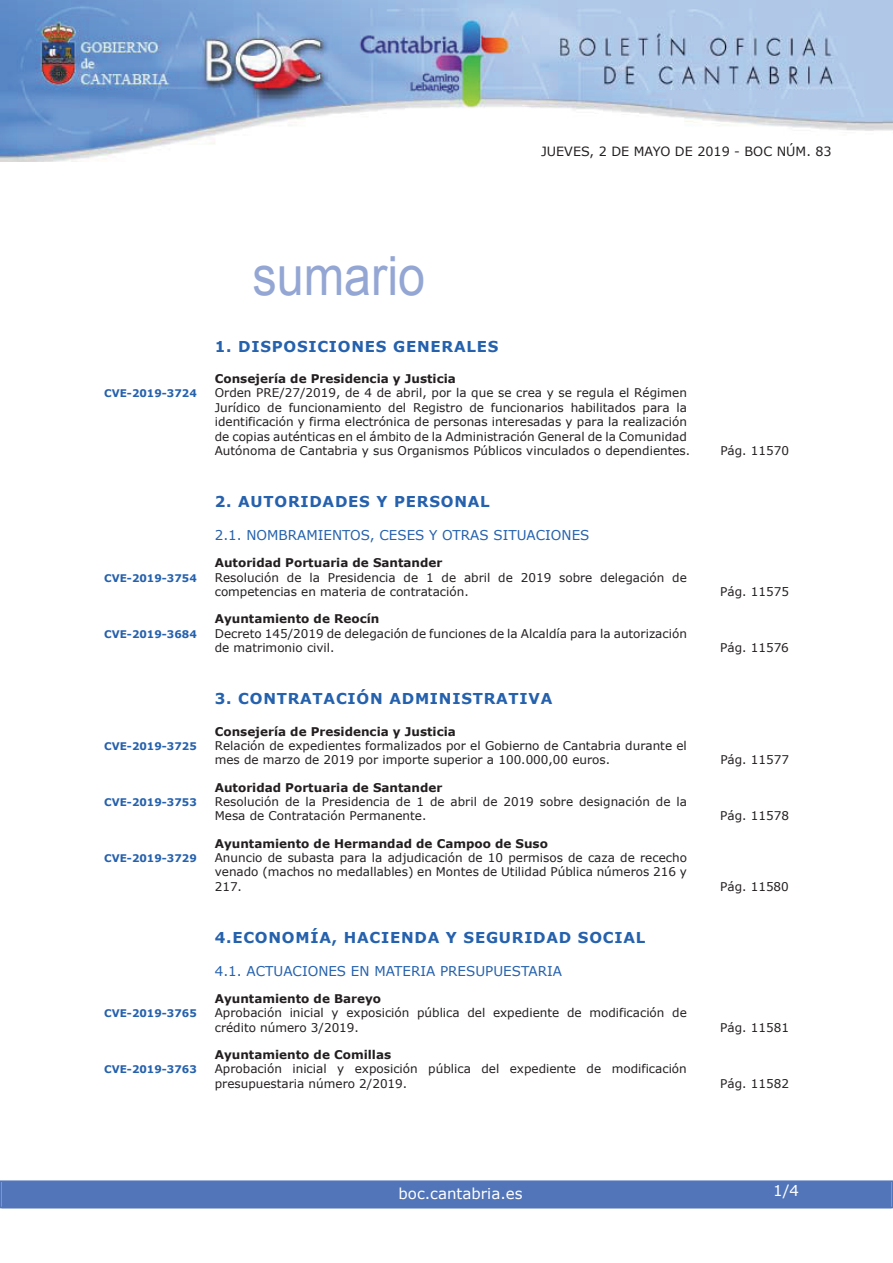
<style>
.page{position:relative;width:893px;height:1263px;background:#fff}
.page>*{position:absolute;margin:0;border:0;box-sizing:border-box;transform-origin:0 0}
.t1{font:54px "Arial";color:#93a6d4;scale:.9 1}
.t2{font:700 15px "Verdana";letter-spacing:.05em;color:#2561ad}
.t3{font:15px "Verdana";color:#fff}
.t4{font:13.5px "Verdana";color:#2561ad}
.t5{font:12.75px "Verdana";color:#231f20}
.t6{font:12px/14.4px "Verdana";color:#231f20}
.t7{font:700 12px "Verdana";color:#231f20}
.t8{font:700 10.5px "Verdana";color:#2561ad}
</style>
<div class="page">
<img style="left:0;top:0;width:893px;height:161px">
<div style="left:2px;top:1181px;width:889px;height:27px;background:#5175b8"></div>
<div style="left:0;top:1180px;width:893px;height:28px;border:2px solid #5175b8"></div>
<h1 class="t1" style="left:252px;top:246px;width:194px">sumario</h1>
<p class="t2" style="left:215px;top:337px;width:285px">1. DISPOSICIONES GENERALES</p>
<p class="t7" style="left:215px;top:371px;width:243px">Consejería de Presidencia y Justicia</p>
<p class="t5" style="left:541px;top:143px;width:292px">JUEVES, 2 DE MAYO DE 2019 - BOC NÚM. 83</p>
<p class="t8" style="left:104px;top:387px;width:94px">CVE-2019-3724</p>
<p class="t6" style="left:215px;top:385px;width:477px">Orden PRE/27/2019, de 4 de abril, por la que se crea y se regula el Régimen Jurídico de funcionamiento del Registro de funcionarios habilitados para la identificación y firma electrónica de personas interesadas y para la realización de copias auténticas en el ámbito de la Administración General de la Comunidad Autónoma de Cantabria y sus Organismos Públicos vinculados o dependientes.</p>
<p class="t2" style="left:215px;top:492px;width:276px">2. AUTORIDADES Y PERSONAL</p>
<p class="t4" style="left:215px;top:527px;width:376px">2.1. NOMBRAMIENTOS, CESES Y OTRAS SITUACIONES</p>
<p class="t7" style="left:215px;top:555px;width:229px">Autoridad Portuaria de Santander</p>
<p class="t8" style="left:104px;top:571px;width:94px">CVE-2019-3754</p>
<p class="t6" style="left:215px;top:570px;width:474px">Resolución de la Presidencia de 1 de abril de 2019 sobre delegación de competencias en materia de contratación.</p>
<p class="t7" style="left:215px;top:611px;width:166px">Ayuntamiento de Reocín</p>
<p class="t8" style="left:104px;top:627px;width:94px">CVE-2019-3684</p>
<p class="t6" style="left:215px;top:626px;width:474px">Decreto 145/2019 de delegación de funciones de la Alcaldía para la autorización de matrimonio civil.</p>
<p class="t2" style="left:215px;top:689px;width:339px">3. CONTRATACIÓN ADMINISTRATIVA</p>
<p class="t7" style="left:215px;top:724px;width:243px">Consejería de Presidencia y Justicia</p>
<p class="t8" style="left:104px;top:739px;width:94px">CVE-2019-3725</p>
<p class="t6" style="left:215px;top:738px;width:474px">Relación de expedientes formalizados por el Gobierno de Cantabria durante el mes de marzo de 2019 por importe superior a 100.000,00 euros.</p>
<p class="t7" style="left:215px;top:779px;width:229px">Autoridad Portuaria de Santander</p>
<p class="t8" style="left:104px;top:795px;width:94px">CVE-2019-3753</p>
<p class="t6" style="left:215px;top:794px;width:474px">Resolución de la Presidencia de 1 de abril de 2019 sobre designación de la<br>Mesa de Contratación Permanente.</p>
<p class="t7" style="left:215px;top:835px;width:335px">Ayuntamiento de Hermandad de Campoo de Suso</p>
<p class="t8" style="left:104px;top:851px;width:94px">CVE-2019-3729</p>
<p class="t6" style="left:215px;top:850px;width:474px;text-align:justify">Anuncio de subasta para la adjudicación de 10 permisos de caza de rececho venado (machos no medallables) en Montes de Utilidad Pública números 216 y 217.</p>
<p class="t2" style="left:215px;top:928px;width:432px">4.ECONOMÍA, HACIENDA Y SEGURIDAD SOCIAL</p>
<p class="t4" style="left:215px;top:962px;width:349px">4.1. ACTUACIONES EN MATERIA PRESUPUESTARIA</p>
<p class="t7" style="left:215px;top:991px;width:168px">Ayuntamiento de Bareyo</p>
<p class="t8" style="left:104px;top:1007px;width:94px">CVE-2019-3765</p>
<p class="t6" style="left:215px;top:1006px;width:474px">Aprobación inicial y exposición pública del expediente de modificación de crédito número 3/2019.</p>
<p class="t7" style="left:215px;top:1047px;width:178px">Ayuntamiento de Comillas</p>
<p class="t8" style="left:104px;top:1063px;width:94px">CVE-2019-3763</p>
<p class="t6" style="left:215px;top:1061px;width:474px">Aprobación inicial y exposición pública del expediente de modificación presupuestaria número 2/2019.</p>
<p class="t6" style="left:720px;top:443px;width:70px">Pág. 11570</p>
<p class="t6" style="left:720px;top:584px;width:70px">Pág. 11575</p>
<p class="t6" style="left:720px;top:640px;width:70px">Pág. 11576</p>
<p class="t6" style="left:720px;top:752px;width:70px">Pág. 11577</p>
<p class="t6" style="left:720px;top:808px;width:70px">Pág. 11578</p>
<p class="t6" style="left:720px;top:879px;width:70px">Pág. 11580</p>
<p class="t6" style="left:720px;top:1020px;width:70px">Pág. 11581</p>
<p class="t6" style="left:720px;top:1076px;width:70px">Pág. 11582</p>
<p class="t3" style="left:398px;top:1184px;width:126px">boc.cantabria.es</p>
<p class="t3" style="left:773px;top:1181px;width:27px">1/4</p>
</div>
